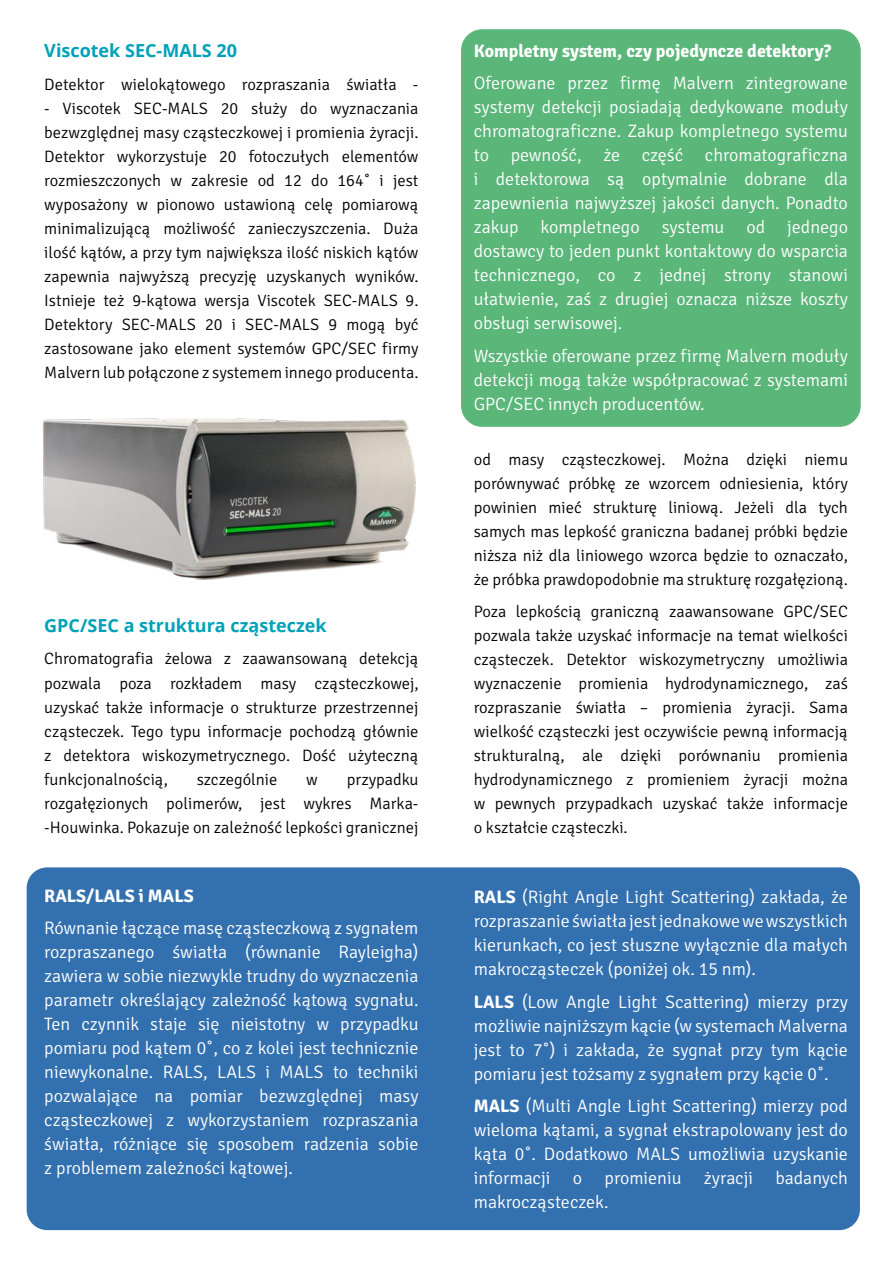
<style>
.page{position:relative;width:893px;height:1263px;background:#fff}
.page>*{position:absolute;margin:0;border:0;box-sizing:border-box;transform-origin:0 0}
.t1{font:300 18px/24px "Signika";color:#fff;text-align:justify}
.t2{font:700 18px "Signika";color:#fff}
.t3{font:700 18px "Open Sans";color:#00a1b8}
.t4{font:300 16.5px/24px "Signika";color:#000;text-align:justify}
.s1{font-weight:700}
</style>
<div class="page">
<div style="left:461px;top:29px;width:400px;height:398px;background:#5bb679;border-radius:21px"></div>
<div style="left:26px;top:867px;width:835px;height:364px;background:#3370af;border-radius:21px"></div>
<div style="left:25px;top:866px;width:836px;height:365px;border:2px solid #fff;border-radius:21px"></div>
<img style="left:42px;top:418px;width:374px;height:161px">
<p class="t3" style="left:44px;top:38px;width:194px">Viscotek SEC-MALS 20</p>
<p class="t4" style="left:44px;top:73px;width:376px">Detektor wielokątowego rozpraszania światła -</p>
<p class="t4" style="left:44px;top:97px;width:376px">- Viscotek SEC-MALS 20 służy do wyznaczania bezwzględnej masy cząsteczkowej i promienia żyracji.<br>Detektor wykorzystuje 20 fotoczułych elementów rozmieszczonych w zakresie od 12 do 164˚ i jest wyposażony w pionowo ustawioną celę pomiarową minimalizującą możliwość zanieczyszczenia. Duża ilość kątów, a przy tym największa ilość niskich kątów zapewnia najwyższą precyzję uzyskanych wyników.<br>Istnieje też 9-kątowa wersja Viscotek SEC-MALS 9.<br>Detektory SEC-MALS 20 i SEC-MALS 9 mogą być zastosowane jako element systemów GPC/SEC firmy Malvern lub połączone z systemem innego producenta.</p>
<p class="t3" style="left:44px;top:613px;width:284px">GPC/SEC a struktura cząsteczek</p>
<p class="t4" style="left:44px;top:647px;width:376px">Chromatografia żelowa z zaawansowaną detekcją pozwala poza rozkładem masy cząsteczkowej, uzyskać także informacje o strukturze przestrzennej cząsteczek. Tego typu informacje pochodzą głównie z detektora wiskozymetrycznego. Dość użyteczną funkcjonalnością,</p>
<p class="t4" style="left:44px;top:767px;width:376px;text-indent:302px">przypadku rozgałęzionych polimerów, jest wykres Marka--Houwinka. Pokazuje on zależność lepkości granicznej</p>
<p class="t4" style="left:197px;top:767px;width:82px">szczególnie</p>
<p class="t4" style="left:306px;top:767px;width:13px">w</p>
<p class="t2" style="left:44px;top:885px;width:151px">RALS/LALS i MALS</p>
<p class="t1" style="left:44px;top:917px;width:376px">Równanie łączące masę cząsteczkową z sygnałem rozpraszanego światła (równanie Rayleigha) zawiera w sobie niezwykle trudny do wyznaczenia parametr określający zależność kątową sygnału.<br>Ten czynnik staje się nieistotny w przypadku pomiaru pod kątem 0˚, co z kolei jest technicznie niewykonalne. RALS, LALS i MALS to techniki pozwalające na pomiar bezwzględnej masy cząsteczkowej z wykorzystaniem rozpraszania światła, różniące się sposobem radzenia sobie z problemem zależności kątowej.</p>
<p class="t2" style="left:474px;top:40px;width:359px">Kompletny system, czy pojedyncze detektory?</p>
<p class="t1" style="left:474px;top:72px;width:376px">Oferowane przez firmę Malvern zintegrowane systemy detekcji posiadają dedykowane moduły chromatograficzne. Zakup kompletnego systemu to pewność, że część chromatograficzna i detektorowa są optymalnie dobrane dla zapewnienia najwyższej jakości danych. Ponadto zakup kompletnego systemu od jednego dostawcy to jeden punkt kontaktowy do wsparcia technicznego, co z jednej strony stanowi ułatwienie, zaś z drugiej oznacza niższe koszty obsługi serwisowej.</p>
<p class="t1" style="left:474px;top:344px;width:376px">Wszystkie oferowane przez firmę Malvern moduły detekcji mogą także współpracować z systemami GPC/SEC innych producentów.</p>
<p class="t4" style="left:474px;top:447px;width:376px">od masy cząsteczkowej. Można dzięki niemu porównywać próbkę ze wzorcem odniesienia, który powinien mieć strukturę liniową. Jeżeli dla tych samych mas lepkość graniczna badanej próbki będzie niższa niż dla liniowego wzorca będzie to oznaczało, że próbka prawdopodobnie ma strukturę rozgałęzioną.</p>
<p class="t4" style="left:474px;top:600px;width:376px">Poza lepkością graniczną zaawansowane GPC/SEC pozwala także uzyskać informacje na temat wielkości cząsteczek. Detektor wiskozymetryczny umożliwia wyznaczenie promienia hydrodynamicznego, zaś rozpraszanie światła – promienia żyracji. Sama wielkość cząsteczki jest oczywiście pewną informacją strukturalną, ale dzięki porównaniu promienia hydrodynamicznego z promieniem żyracji można w pewnych przypadkach uzyskać także informacje o kształcie cząsteczki.</p>
<p class="t1" style="left:474px;top:885px;width:376px"><span class="s1">RALS</span> (Right Angle Light Scattering) zakłada, że rozpraszanie światła jest jednakowe we wszystkich kierunkach, co jest słuszne wyłącznie dla małych makrocząsteczek (poniżej ok. 15 nm).</p>
<p class="t1" style="left:474px;top:990px;width:376px"><span class="s1">LALS</span> (Low Angle Light Scattering) mierzy przy możliwie najniższym kącie (w systemach Malverna jest to 7˚) i zakłada, że sygnał przy tym kącie pomiaru jest tożsamy z sygnałem przy kącie 0˚.</p>
<p class="t1" style="left:474px;top:1094px;width:376px"><span class="s1">MALS</span> (Multi Angle Light Scattering) mierzy pod wieloma kątami, a sygnał ekstrapolowany jest do kąta 0˚. Dodatkowo MALS umożliwia uzyskanie informacji o promieniu żyracji badanych makrocząsteczek.</p>
</div>
